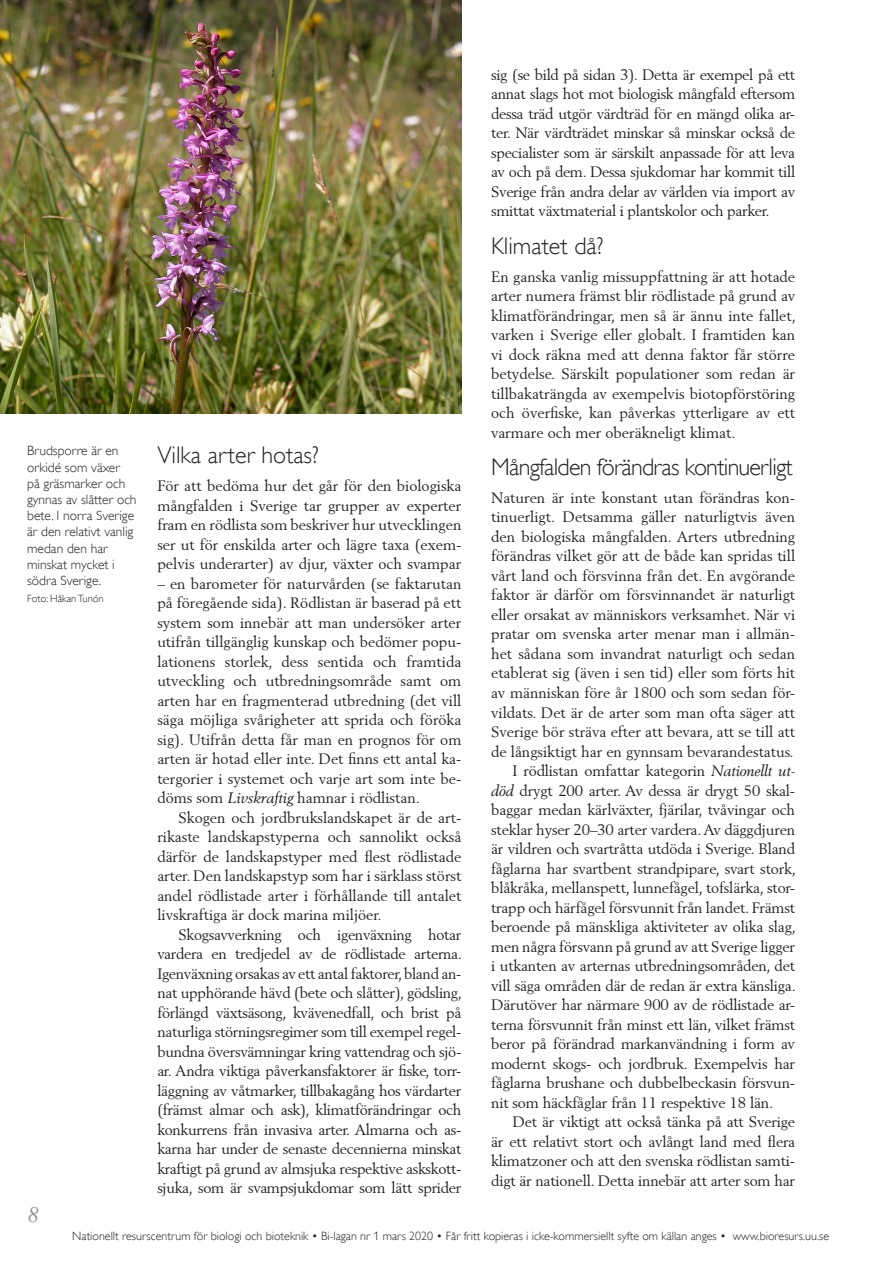
<style>
.page{position:relative;width:893px;height:1263px;background:#fff}
.page>*{position:absolute;margin:0;border:0;box-sizing:border-box;transform-origin:0 0}
.Mellanrubrik{font:300 24px "Gill Alt One";letter-spacing:-.03em;color:#231f20}
.Mellanrubrik-2{font:300 24px "Gill Alt One";color:#231f20}
.t1{font:italic 21px "Berling";color:#939598}
.Bröd_m_indrag{font:15px/19.5px "Berling";letter-spacing:-.01em;color:#231f20;text-align:justify}
.Bröd_u_indrag{font:15px/19.5px "Berling";color:#231f20;text-align:justify}
.Bildtext{font:300 13.5px/16.2px "Gill Alt One";color:#231f20}
.t2{font:300 12px "Gill Alt One";color:#231f20}
.Foto{font:300 10.5px "Gill Alt One";color:#231f20}
.s1{font-style:italic}
</style>
<div class="page">
<img style="left:0;top:0;width:461px;height:413px">
<p class="Bildtext" style="left:27px;top:443px;width:111px">Brudsporre är en orkidé som växer<br>på gräsmarker och gynnas av slåtter och bete. I norra Sverige är den relativt vanlig medan den har minskat mycket i södra Sverige.</p>
<p class="Foto" style="left:27px;top:592px;width:78px">Foto: Håkan Tunón</p>
<h2 class="t1" style="left:27px;top:1202px;width:13px">8</h2>
<p class="Mellanrubrik-2" style="left:157px;top:441px;width:163px">Vilka arter hotas?</p>
<p class="Bröd_u_indrag" style="left:157px;top:476px;width:306px">För att bedöma hur det går för den biologiska mångfalden i Sverige tar grupper av experter fram en rödlista som beskriver hur utvecklingen ser ut för enskilda arter och lägre taxa (exem&shy;pelvis underarter) av djur, växter och svampar</p>
<p class="Bröd_u_indrag" style="left:157px;top:573px;width:306px">– en barometer för naturvården (se faktarutan på föregående sida). Rödlistan är baserad på ett system som innebär att man undersöker arter utifrån tillgänglig kunskap och bedömer popu&shy;lationens storlek, dess sentida och framtida utveckling och utbredningsområde samt om arten har en fragmenterad utbredning (det vill säga möjliga svårigheter att sprida och föröka sig). Utifrån detta får man en prognos för om arten är hotad eller inte. Det finns ett antal ka&shy;tergorier i systemet och varje art som inte be&shy;döms som <span class="s1">Livskraftig</span> hamnar i rödlistan.</p>
<p class="Bröd_m_indrag" style="left:157px;top:807px;width:306px;text-indent:21px">Skogen och jordbrukslandskapet är de art&shy;rikaste landskapstyperna och sannolikt också därför de landskapstyper med flest rödlistade arter. Den landskapstyp som har i särklass störst andel rödlistade arter i förhållande till antalet livskraftiga är dock marina miljöer.</p>
<p class="Bröd_m_indrag" style="left:157px;top:924px;width:306px;text-indent:21px">Skogsavverkning och igenväxning hotar vardera en tredjedel av de rödlistade arterna.<br>Igenväxning orsakas av ett antal faktorer, bland an&shy;nat upphörande hävd (bete och slåtter), gödsling, förlängd växtsäsong, kvävenedfall, och brist på naturliga störningsregimer som till exempel regel&shy;bundna översvämningar kring vattendrag och sjö&shy;ar. Andra viktiga påverkansfaktorer är fiske, torr&shy;läggning av våtmarker, tillbakagång hos värdarter (främst almar och ask), klimatförändringar och konkurrens från invasiva arter. Almarna och as&shy;karna har under de senaste decennierna minskat kraftigt på grund av almsjuka respektive askskott&shy;sjuka, som är svampsjukdomar som lätt sprider</p>
<p class="Bröd_m_indrag" style="left:491px;top:65px;width:306px">sig (se bild på sidan 3). Detta är exempel på ett annat slags hot mot biologisk mångfald eftersom dessa träd utgör värdträd för en mängd olika ar&shy;ter. När värdträdet minskar så minskar också de specialister som är särskilt anpassade för att leva av och på dem. Dessa sjukdomar har kommit till Sverige från andra delar av världen via import av smittat växtmaterial i plantskolor och parker.</p>
<p class="Mellanrubrik-2" style="left:491px;top:232px;width:114px">Klimatet då?</p>
<p class="Bröd_u_indrag" style="left:491px;top:266px;width:306px">En ganska vanlig missuppfattning är att hotade arter numera främst blir rödlistade på grund av klimatförändringar, men så är ännu inte fallet, varken i Sverige eller globalt. I framtiden kan vi dock räkna med att denna faktor får större betydelse. Särskilt populationer som redan är tillbakaträngda av exempelvis biotopförstöring och överfiske, kan påverkas ytterligare av ett varmare och mer oberäkneligt klimat.</p>
<p class="Mellanrubrik" style="left:491px;top:453px;width:303px">Mångfalden förändras kontinuerligt</p>
<p class="Bröd_u_indrag" style="left:491px;top:488px;width:306px">Naturen är inte konstant utan förändras kon&shy;tinuerligt. Detsamma gäller naturligtvis även den biologiska mångfalden. Arters utbredning förändras vilket gör att de både kan spridas till vårt land och försvinna från det. En avgörande faktor är därför om försvinnandet är naturligt eller orsakat av människors verksamhet. När vi pratar om svenska arter menar man i allmän&shy;het sådana som invandrat naturligt och sedan etablerat sig (även i sen tid) eller som förts hit av människan före år 1800 och som sedan för&shy;vildats. Det är de arter som man ofta säger att Sverige bör sträva efter att bevara, att se till att de långsiktigt har en gynnsam bevarandestatus.</p>
<p class="Bröd_m_indrag" style="left:491px;top:761px;width:306px;text-indent:21px">I rödlistan omfattar kategorin <span class="s1">Nationellt ut&shy;död</span> drygt 200 arter. Av dessa är drygt 50 skal&shy;baggar medan kärlväxter, fjärilar, tvåvingar och steklar hyser 20–30 arter vardera. Av däggdjuren är vildren och svartråtta utdöda i Sverige. Bland fåglarna har svartbent strandpipare, svart stork, blåkråka, mellanspett, lunnefågel, tofslärka, stor&shy;trapp och härfågel försvunnit från landet. Främst beroende på mänskliga aktiviteter av olika slag, men några försvann på grund av att Sverige ligger i utkanten av arternas utbredningsområden, det vill säga områden där de redan är extra känsliga.<br>Därutöver har närmare 900 av de rödlistade ar&shy;terna försvunnit från minst ett län, vilket främst beror på förändrad markanvändning i form av modernt skogs- och jordbruk. Exempelvis har fåglarna brushane och dubbelbeckasin försvun&shy;nit som häckfåglar från 11 respektive 18 län.</p>
<p class="Bröd_m_indrag" style="left:491px;top:1112px;width:306px;text-indent:21px">Det är viktigt att också tänka på att Sverige är ett relativt stort och avlångt land med flera klimatzoner och att den svenska rödlistan samti&shy;digt är nationell. Detta innebär att arter som har</p>
<p class="t2" style="left:72px;top:1229px;width:758px">Nationellt resurscentrum för biologi och bioteknik • Bi-lagan nr 1 mars 2020 • Får fritt kopieras i icke-kommersiellt syfte om källan anges • www.bioresurs.uu.se</p>
</div>
